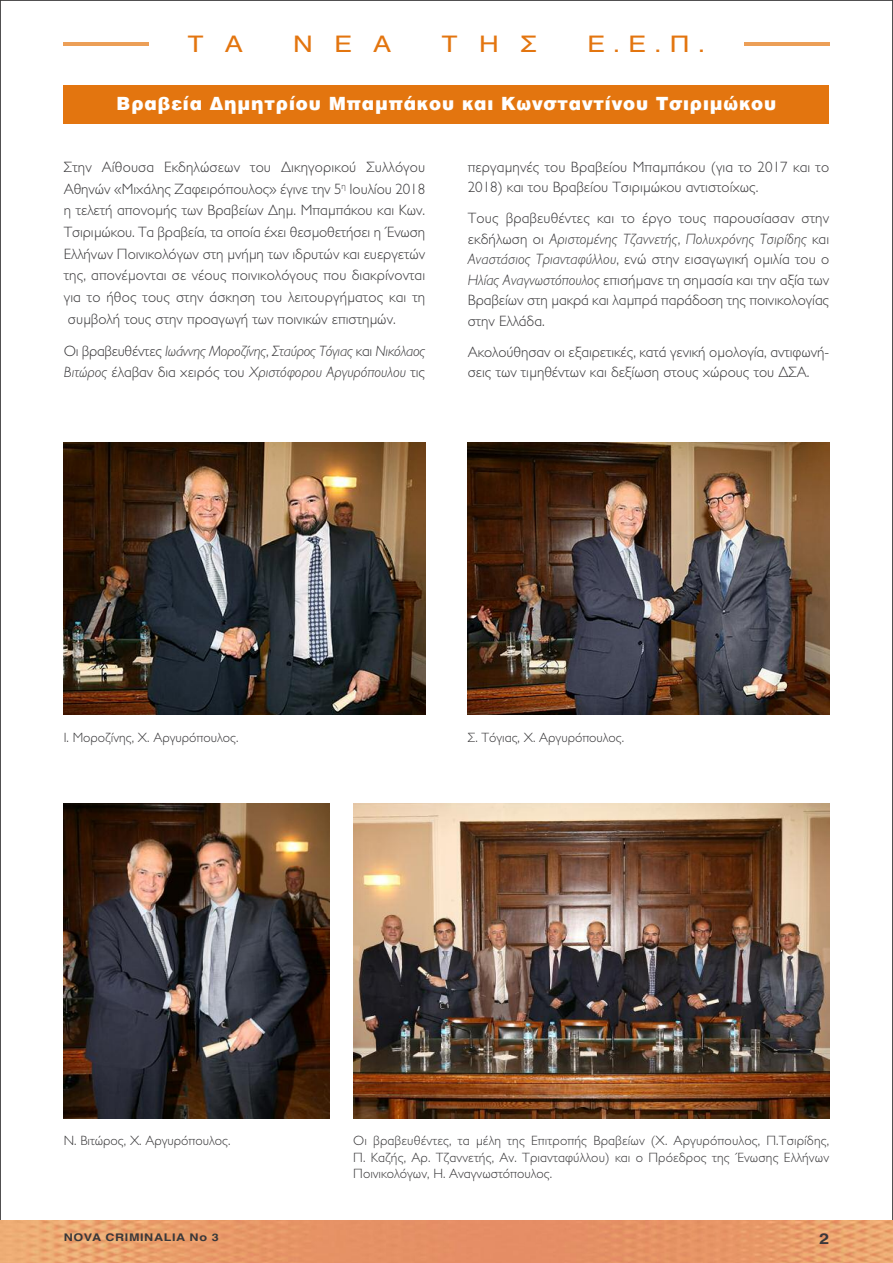
<style>
.page{position:relative;width:893px;height:1263px;background:#fff}
.page>*{position:absolute;margin:0;border:0;box-sizing:border-box;transform-origin:0 0}
.t1{font:22.5px "UB Helvetica";letter-spacing:.8em;color:#e3750f;scale:1.2 1}
.t2{font:900 18px "UB Helvetica";letter-spacing:.05em;color:#fff}
.t3{font:300 15px/21.8px "Gill Sans Ell";color:#39383a;text-align:justify}
.t4{font:italic 300 15px/21.8px "Gill Sans Ell";letter-spacing:-.015em;color:#39383a}
.t5{font:700 15px "Helvetica";color:#39383a;scale:1.2 1}
.t6{font:300 13.5px/16.6px "Gill Sans Ell";color:#39383a;text-align:justify}
.t7{font:700 10.5px "Helvetica";letter-spacing:.05em;color:#39383a;scale:1.2 1}
.s1{font-style:normal}
.s2{font-style:italic}
</style>
<div class="page">
<img style="left:0;top:1220px;width:893px;height:43px">
<hr style="left:64px;top:43px;width:85px;height:3px;background:#ec9f57">
<hr style="left:744px;top:43px;width:85px;height:3px;background:#ec9f57">
<div style="left:64px;top:85px;width:765px;height:39px;background:#e3750f"></div>
<img style="left:64px;top:442px;width:361px;height:272px">
<img style="left:468px;top:442px;width:361px;height:272px">
<img style="left:353px;top:804px;width:476px;height:314px">
<img style="left:64px;top:804px;width:265px;height:314px">
<h1 class="t1" style="left:188px;top:30px;width:47px">Τ Α</h1>
<h1 class="t1" style="left:293px;top:30px;width:83px">ΝΕΑ</h1>
<h1 class="t1" style="left:442px;top:30px;width:81px">ΤΗΣ</h1>
<h1 class="t1" style="left:587px;top:30px;width:100px">Ε.Ε.Π.</h1>
<p class="t2" style="left:117px;top:92px;width:661px">Βραβεία Δημητρίου Μπαμπάκου και Κωνσταντίνου Τσιριμώκου</p>
<p class="t3" style="left:64px;top:156px;width:363px">Στην Αίθουσα Εκδηλώσεων του Δικηγορικού Συλλόγου Αθηνών «Μιχάλης Ζαφειρόπουλος» έγινε την 5<sup>η</sup> Ιουλίου 2018 η τελετή απονομής των Βραβείων Δημ. Μπαμπάκου και Κων.<br>Τσιριμώκου. Τα βραβεία, τα οποία έχει θεσμοθετήσει η Ένωση Ελλήνων Ποινικολόγων στη μνήμη των ιδρυτών και ευεργετών της, απονέμονται σε νέους ποινικολόγους που διακρίνονται για το ήθος τους στην άσκηση του λειτουργήματος και τη συμβολή τους στην προαγωγή των ποινικών επιστημών.</p>
<p class="t4" style="left:64px;top:340px;width:363px"><span class="s1">Οι βραβευθέντες</span> Ιωάννης Μοροζίνης<span class="s1">,</span> Σταύρος Τόγιας <span class="s1">και</span> Νικόλαος<br>Βιτώρος <span class="s1">έλαβαν δια χειρός του</span> Χριστόφορου Αργυρόπουλου <span class="s1">τις</span></p>
<p class="t3" style="left:468px;top:157px;width:363px;line-height:20.5px">περγαμηνές του Βραβείου Μπαμπάκου (για το 2017 και το<br>2018) και του Βραβείου Τσιριμώκου αντιστοίχως.</p>
<p class="t3" style="left:468px;top:208px;width:363px;line-height:20.5px">Τους βραβευθέντες και το έργο τους παρουσίασαν στην εκδήλωση οι <span class="s2">Αριστομένης Τζαννετής</span>, <span class="s2">Πολυχρόνης Τσιρίδης</span> και <span class="s2">Αναστάσιος Τριανταφύλλου</span>, ενώ στην εισαγωγική ομιλία του ο <span class="s2">Ηλίας Αναγνωστόπουλος</span> επισήμανε τη σημασία και την αξία των Βραβείων στη μακρά και λαμπρά παράδοση της ποινικολογίας στην Ελλάδα.</p>
<p class="t3" style="left:468px;top:341px;width:363px;line-height:20.5px">Ακολούθησαν οι εξαιρετικές, κατά γενική ομολογία, αντιφωνή&shy;σεις των τιμηθέντων και δεξίωση στους χώρους του ΔΣΑ.</p>
<p class="t6" style="left:64px;top:729px;width:176px">Ι. Μοροζίνης, Χ. Αργυρόπουλος.</p>
<p class="t6" style="left:468px;top:729px;width:158px">Σ. Τόγιας, Χ. Αργυρόπουλος.</p>
<p class="t6" style="left:64px;top:1132px;width:168px">Ν. Βιτώρος, Χ. Αργυρόπουλος.</p>
<p class="t6" style="left:353px;top:1132px;width:477px">Οι βραβευθέντες, τα μέλη της Επιτροπής Βραβείων (Χ. Αργυρόπουλος, Π.Τσιρίδης, Π. Καζής, Αρ. Τζαννετής, Αν. Τριανταφύλλου) και ο Πρόεδρος της Ένωσης Ελλήνων Ποινικολόγων, Η. Αναγνωστόπουλος.</p>
<p class="t7" style="left:64px;top:1231px;width:131px">NOVA CRIMINALIA No 3</p>
<p class="t5" style="left:819px;top:1230px;width:10px">2</p>
</div>
